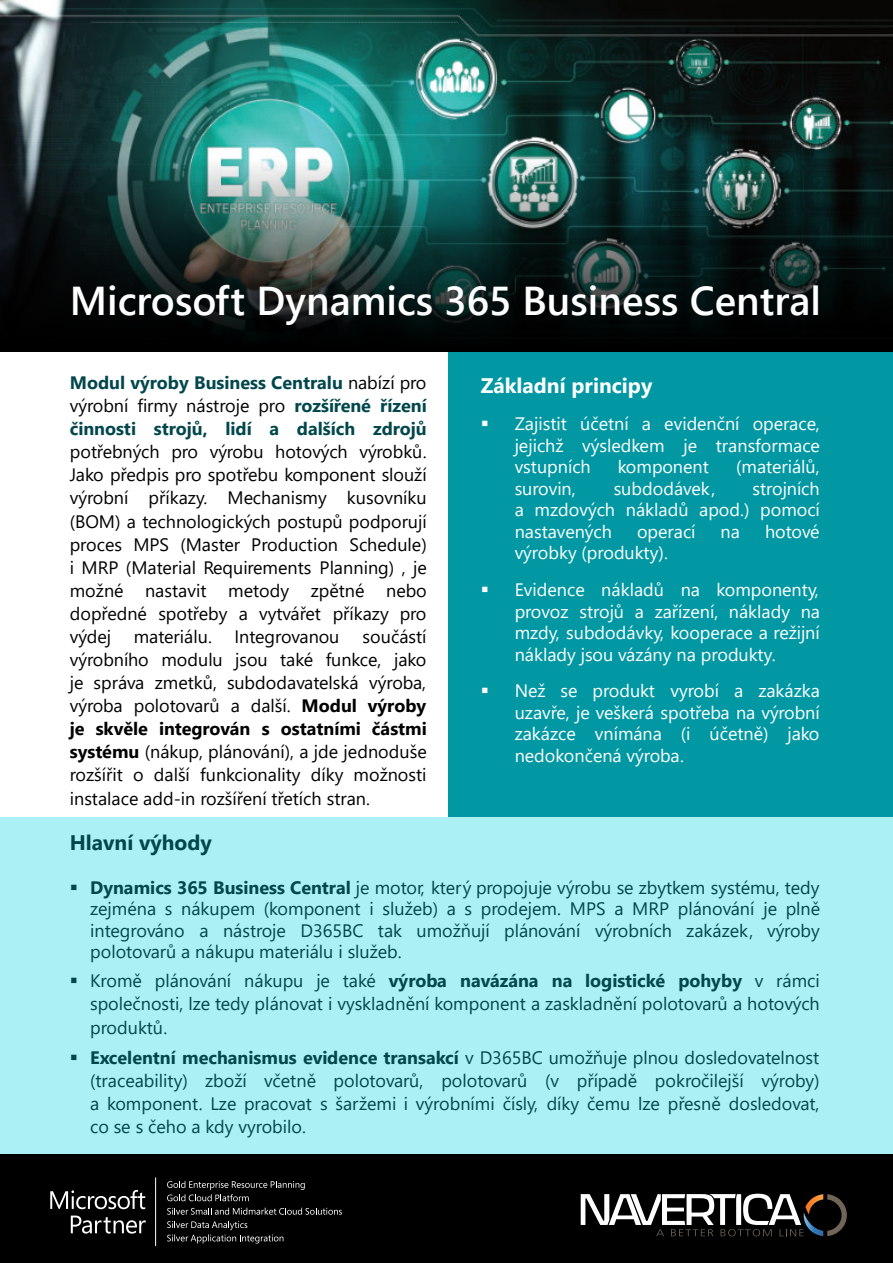
<style>
.page{position:relative;width:893px;height:1263px;background:#fff}
.page>*{position:absolute;margin:0;border:0;box-sizing:border-box;transform-origin:0 0}
.t1{font:600 40.2px "Segoe UI";color:#fff}
.t2{font:700 21px "Segoe UI";color:#fff}
.t3{font:700 21px "Segoe UI";color:#00474c}
.t4{font:18px/23.1px "Segoe UI";color:#00474c;text-align:justify}
.t5{font:18px/23.1px "Segoe UI";color:#000;text-align:justify}
.t6{font:18px/21.6px "Segoe UI";color:#fff;text-align:justify}
.t7{font:700 18px/23.1px "Segoe UI";color:#00474c;text-align:justify}
.s1{font-weight:400;color:#000}
.s2{font-weight:700}
</style>
<div class="page">
<div style="left:448px;top:351px;width:445px;height:466px;background:#0198a3"></div>
<div style="left:0;top:817px;width:893px;height:346px;background:#aaf0f5"></div>
<img style="left:0;top:0;width:893px;height:352px">
<img style="left:0;top:159px;width:893px;height:192px">
<div style="left:0;top:1154px;width:893px;height:109px;background:#000"></div>
<svg style="left:581px;top:1194px;width:266px;height:42px"></svg>
<svg style="left:50px;top:1190px;width:95px;height:19px"></svg>
<svg style="left:71px;top:1215px;width:75px;height:18px"></svg>
<hr style="left:155px;top:1177px;width:1px;height:69px;background:#fff">
<svg style="left:167px;top:1181px;width:138px;height:20px"></svg>
<svg style="left:167px;top:1208px;width:175px;height:7px"></svg>
<svg style="left:167px;top:1221px;width:116px;height:22px"></svg>
<h1 class="t1" style="left:70px;top:285px;width:753px">Microsoft Dynamics 365 Business Central</h1>
<p class="t7" style="left:70px;top:373px;width:358px">Modul výroby Business Centralu <span class="s1">nabízí pro výrobní firmy nástroje pro</span> rozšířené řízení činnosti strojů, lidí a dalších zdrojů</p>
<p class="t5" style="left:70px;top:442px;width:358px">potřebných pro výrobu hotových výrobků.<br>Jako předpis pro spotřebu komponent slouží výrobní příkazy. Mechanismy kusovníku (BOM) a technologických postupů podporují proces MPS (Master Production Schedule) i MRP (Material Requirements Planning) , je možné nastavit metody zpětné nebo dopředné spotřeby a vytvářet příkazy pro výdej materiálu. Integrovanou</p>
<p class="t5" style="left:70px;top:627px;width:359px;text-indent:293px">součástí výrobního modulu jsou také funkce, jako je správa zmetků, subdodavatelská výroba, výroba polotovarů a další. <span class="s2">Modul výroby je skvěle integrován s ostatními částmi systému</span> (nákup, plánování), a jde jednoduše rozšířit o další funkcionality díky možnosti instalace add-in rozšíření třetích stran.</p>
<p class="t2" style="left:481px;top:378px;width:173px">Základní principy</p>
<p class="t6" style="left:515px;top:415px;width:307px">Zajistit účetní a evidenční operace, jejichž výsledkem je transformace vstupních</p>
<p class="t6" style="left:618px;top:458px;width:92px">komponent</p>
<p class="t6" style="left:736px;top:458px;width:85px">(materiálů,</p>
<p class="t6" style="left:515px;top:479px;width:307px;text-indent:238px">strojních a mzdových nákladů apod.) pomocí nastavených</p>
<p class="t6" style="left:515px;top:479px;width:63px">surovin,</p>
<p class="t6" style="left:614px;top:479px;width:103px">subdodávek,</p>
<p class="t6" style="left:637px;top:522px;width:60px">operací</p>
<p class="t6" style="left:720px;top:522px;width:21px">na</p>
<p class="t6" style="left:765px;top:522px;width:56px">hotové</p>
<p class="t6" style="left:515px;top:537px;width:305px;line-height:36.5px">výrobky (produkty).<br>Evidence nákladů na komponenty,</p>
<p class="t6" style="left:515px;top:602px;width:307px">provoz strojů a zařízení, náklady na mzdy, subdodávky, kooperace a režijní náklady jsou vázány na produkty.</p>
<p class="t6" style="left:515px;top:682px;width:307px">Než se produkt vyrobí a zakázka uzavře, je veškerá spotřeba na výrobní zakázce vnímána (i účetně) jako nedokončená výroba.</p>
<p class="t3" style="left:70px;top:835px;width:143px">Hlavní výhody</p>
<p class="t4" style="left:90px;top:878px;width:731px;line-height:21.6px"><span class="s2">Dynamics 365 Business Central</span> je motor, který propojuje výrobu se zbytkem systému, tedy zejména s nákupem (komponent i služeb) a s prodejem. MPS a MRP plánování je plně integrováno a nástroje D365BC tak umožňují plánování výrobních zakázek, výroby polotovarů a nákupu materiálu i služeb.</p>
<p class="t4" style="left:90px;top:971px;width:731px">Kromě plánování nákupu je také <span class="s2">výroba navázána na logistické pohyby</span> v rámci společnosti, lze tedy plánovat i vyskladnění komponent a zaskladnění polotovarů a hotových produktů.</p>
<p class="t4" style="left:90px;top:1048px;width:731px"><span class="s2">Excelentní mechanismus evidence transakcí</span> v D365BC umožňuje plnou dosledovatelnost (traceability) zboží včetně polotovarů, polotovarů (v případě pokročilejší výroby) a komponent. Lze pracovat s šaržemi i výrobními čísly, díky čemu lze přesně dosledovat, co se s čeho a kdy vyrobilo.</p>
</div>
